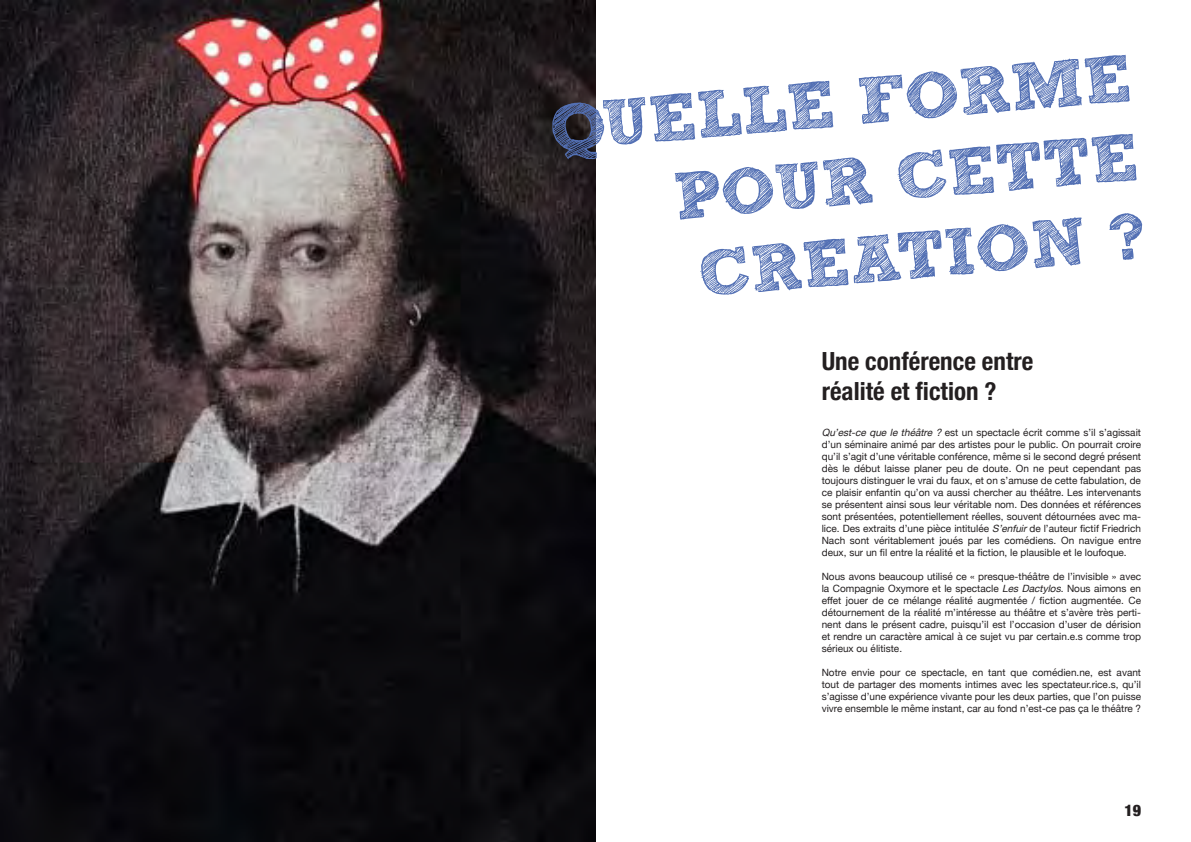
<style>
.page{position:relative;width:1191px;height:842px;background:#fff}
.page>*{position:absolute;margin:0;border:0;box-sizing:border-box;transform-origin:0 0}
.SUBRAYADO_SOMMAIRE{font:66px/79.2px "Sketch Rockwell";color:#5370b4;text-align:right}
.t1{font:700 condensed 25px/30px "Helvetica Neue";color:#231f20}
.t2{font:900 condensed 16px "Helvetica Neue";color:#231f20}
.t3{font:10px/12px "Helvetica Neue";color:#231f20;text-align:justify}
.s1{font-style:italic}
</style>
<div class="page">
<img style="left:0;top:0;width:595px;height:842px">
<p class="SUBRAYADO_SOMMAIRE" style="left:547px;top:91px;width:585px;rotate:-5deg">QUELLE FORME<br>POUR CETTE</p>
<p class="SUBRAYADO_SOMMAIRE" style="left:695px;top:237px;width:450px;rotate:-5deg">CREATION ?</p>
<p class="t1" style="left:821px;top:344px;width:213px">Une conférence entre réalité et fiction ?</p>
<p class="t3" style="left:821px;top:427px;width:321px"><span class="s1">Qu’est-cequelethéâtre?</span>est un spectacle écrit comme s’il s’agissait d’un séminaire animé par des artistes pour le public. On pourrait croire qu’il s’agit d’une véritable conférence, même si le second degré présent dès le début laisse planer peu de doute. On ne peut cependant pas toujours distinguer le vrai du faux, et on s’amuse de cette fabulation, de ce plaisir enfantin qu’on va aussi chercher au théâtre. Les intervenants se présentent ainsi sous leur véritable nom. Des données et références sont présentées, potentiellement réelles, souvent détournées avec ma&shy;lice. Des extraits d’une pièce intitulée <span class="s1">S’enfuir</span>de l’auteur fictif Friedrich Nach sont véritablement joués par les comédiens. On navigue entre deux, sur un fil entre la réalité et la fiction, le plausible et le loufoque.</p>
<p class="t3" style="left:821px;top:571px;width:321px">Nous avons beaucoup utilisé ce « presque-théâtre de l’invisible » avec la Compagnie Oxymore et le spectacle <span class="s1">LesDactylos</span>. Nous aimons en effet jouer de ce mélange réalité augmentée / fiction augmentée. Ce détournement de la réalité m’intéresse au théâtre et s’avère très perti&shy;nent dans le présent cadre, puisqu’il est l’occasion d’user de dérision et rendre un caractère amical à ce sujet vu par certain.e.s comme trop sérieux ou élitiste.</p>
<p class="t3" style="left:821px;top:667px;width:321px">Notre envie pour ce spectacle, en tant que comédien.ne, est avant tout de partager des moments intimes avec les spectateur.rice.s, qu’il s’agisse d’une expérience vivante pour les deux parties, que l’on puisse vivre ensemble le même instant, car au fond n’est-ce pas ça le théâtre ?</p>
<h3 class="t2" style="left:1124px;top:797px;width:18px">19</h3>
</div>
